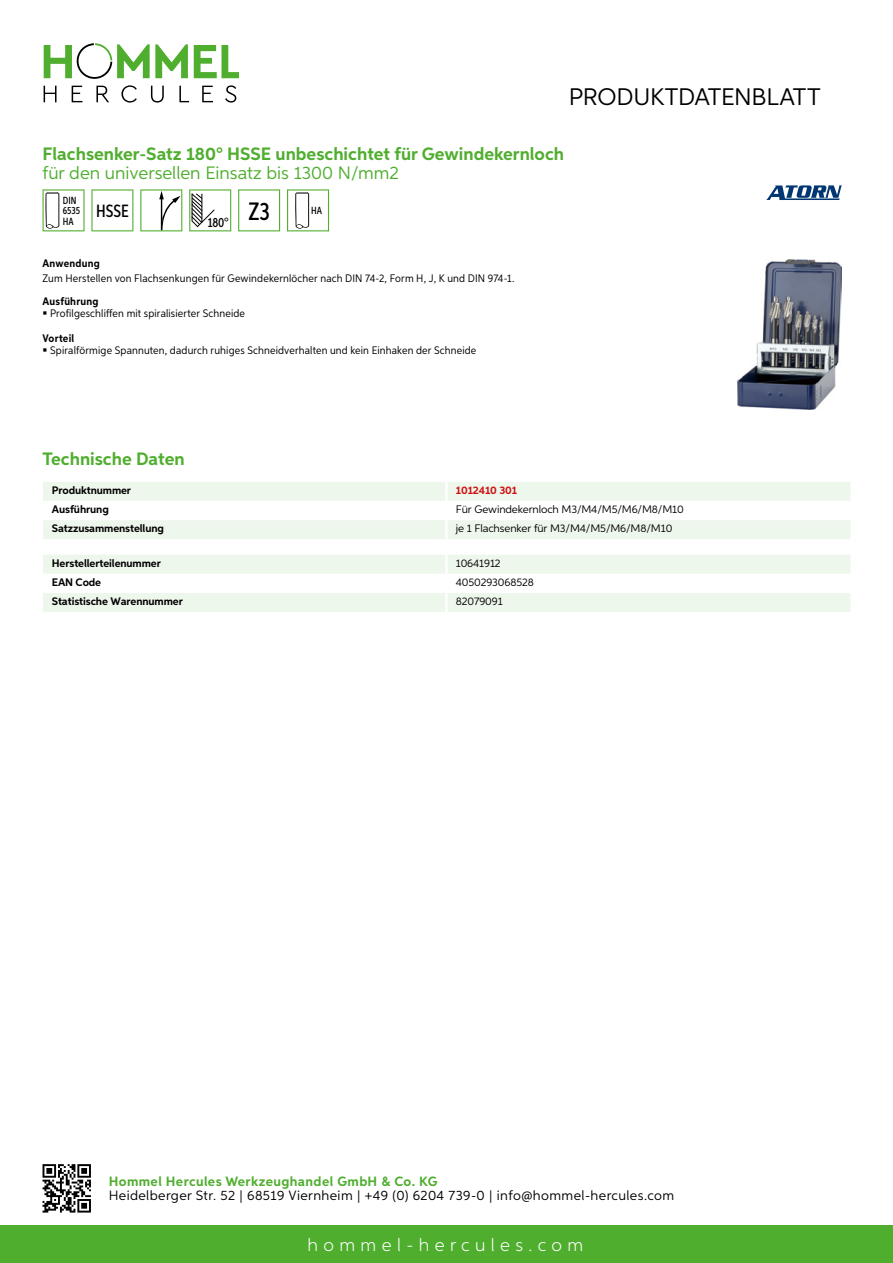
<style>
.page{position:relative;width:893px;height:1263px;background:#fff}
.page>*{position:absolute;margin:0;border:0;box-sizing:border-box;transform-origin:0 0}
.t1{font:24px "Aspira";letter-spacing:-.01em;color:#000}
.t2{font:700 18px "Aspira";color:#50ae2f}
.t3{font:18px "Aspira";color:#50ae2f}
.t4{font:300 18px "Aspira";letter-spacing:.3em;color:#fff}
.t5{font:500 17.85px "Aspira XX Nar";color:#000}
.t6{font:13.5px "Aspira";letter-spacing:.03em;color:#000}
.t7{font:700 13.5px "Aspira";letter-spacing:.03em;color:#50ae2f}
.t8{font:500 13.35px "Aspira XX Nar";color:#000}
.t9{font:10.95px "Aspira Nar";letter-spacing:.015em;color:#000}
.t10{font:10.95px "Aspira";letter-spacing:-.01em;color:#000}
.t11{font:700 10.95px "Aspira";letter-spacing:-.01em;color:#000}
.t12{font:700 10.95px "Aspira Nar";letter-spacing:.02em;color:#000}
.t13{font:700 10.95px "Aspira";letter-spacing:-.01em;color:#cd1013}
.t14{font:500 10.35px/10.4px "Aspira XX Nar";color:#000}
</style>
<div class="page">
<div style="left:0;top:1226px;width:893px;height:37px;background:#50ae2f"></div>
<svg style="left:43px;top:1164px;width:48px;height:48px"></svg>
<svg style="left:194px;top:45px;width:45px;height:33px"></svg>
<svg style="left:44px;top:43px;width:144px;height:36px"></svg>
<svg style="left:44px;top:86px;width:13px;height:16px"></svg>
<svg style="left:72px;top:86px;width:10px;height:16px"></svg>
<svg style="left:96px;top:86px;width:13px;height:16px"></svg>
<svg style="left:121px;top:85px;width:16px;height:18px"></svg>
<svg style="left:151px;top:86px;width:13px;height:17px"></svg>
<svg style="left:179px;top:86px;width:10px;height:16px"></svg>
<svg style="left:202px;top:86px;width:11px;height:16px"></svg>
<svg style="left:225px;top:85px;width:11px;height:18px"></svg>
<svg style="left:43px;top:482px;width:807px;height:57px"></svg>
<hr style="left:445px;top:520px;width:3px;height:19px;background:#fff">
<svg style="left:43px;top:555px;width:807px;height:57px"></svg>
<hr style="left:445px;top:593px;width:3px;height:19px;background:#fff">
<svg style="left:43px;top:189px;width:42px;height:42px"></svg>
<svg style="left:91px;top:189px;width:42px;height:42px"></svg>
<svg style="left:140px;top:189px;width:42px;height:42px"></svg>
<svg style="left:189px;top:189px;width:42px;height:42px"></svg>
<svg style="left:238px;top:189px;width:42px;height:42px"></svg>
<svg style="left:287px;top:189px;width:42px;height:42px"></svg>
<img style="left:738px;top:259px;width:104px;height:150px">
<svg style="left:766px;top:185px;width:76px;height:15px"></svg>
<h1 class="t1" style="left:569px;top:82px;width:253px">Produktdatenblatt</h1>
<h2 class="t2" style="left:43px;top:142px;width:523px">Flachsenker-Satz 180° HSSE unbeschichtet für Gewindekernloch</h2>
<h2 class="t3" style="left:43px;top:162px;width:358px">für den universellen Einsatz bis 1300 N/mm2</h2>
<p class="t14" style="left:63px;top:195px;width:19px">DIN<br>6535</p>
<h3 class="t5" style="left:63px;top:200px;width:67px"><sub>HA</sub> HSSE</h3>
<p class="t8" style="left:208px;top:215px;width:63px">180° <sup>Z3</sup></p>
<p class="t14" style="left:311px;top:205px;width:12px">HA</p>
<p class="t12" style="left:43px;top:257px;width:59px">Anwendung</p>
<p class="t9" style="left:43px;top:272px;width:473px">Zum Herstellen von Flachsenkungen für Gewindekernlöcher nach DIN 74-2, Form H, J, K und DIN 974-1.</p>
<p class="t12" style="left:43px;top:294px;width:58px">Ausführung</p>
<p class="t9" style="left:50px;top:307px;width:196px">Profilgeschliffen mit spiralisierter Schneide</p>
<p class="t12" style="left:43px;top:331px;width:33px">Vorteil</p>
<p class="t9" style="left:50px;top:344px;width:428px">Spiralförmige Spannuten, dadurch ruhiges Schneidverhalten und kein Einhaken der Schneide</p>
<h2 class="t2" style="left:43px;top:448px;width:144px">Technische Daten</h2>
<p class="t11" style="left:52px;top:483px;width:81px">Produktnummer</p>
<p class="t13" style="left:456px;top:483px;width:63px">1012410 301</p>
<p class="t11" style="left:52px;top:502px;width:58px">Ausführung</p>
<p class="t10" style="left:456px;top:502px;width:229px">Für Gewindekernloch M3/M4/M5/M6/M8/M10</p>
<p class="t11" style="left:52px;top:521px;width:114px">Satzzusammenstellung</p>
<p class="t10" style="left:456px;top:522px;width:218px">je 1 Flachsenker für M3/M4/M5/M6/M8/M10</p>
<p class="t11" style="left:52px;top:556px;width:111px">Herstellerteilenummer</p>
<p class="t10" style="left:456px;top:556px;width:46px">10641912</p>
<p class="t11" style="left:52px;top:575px;width:51px">EAN Code</p>
<p class="t10" style="left:456px;top:575px;width:79px">4050293068528</p>
<p class="t11" style="left:52px;top:594px;width:132px">Statistische Warennummer</p>
<p class="t10" style="left:456px;top:594px;width:48px">82079091</p>
<p class="t7" style="left:109px;top:1172px;width:330px">Hommel Hercules Werkzeughandel GmbH &amp; Co. KG</p>
<p class="t6" style="left:109px;top:1187px;width:567px">Heidelberger Str. 52 | 68519 Viernheim | +49 (0) 6204 739-0 | info@hommel-hercules.com</p>
<h2 class="t4" style="left:307px;top:1234px;width:277px">hommel-hercules.com</h2>
</div>
